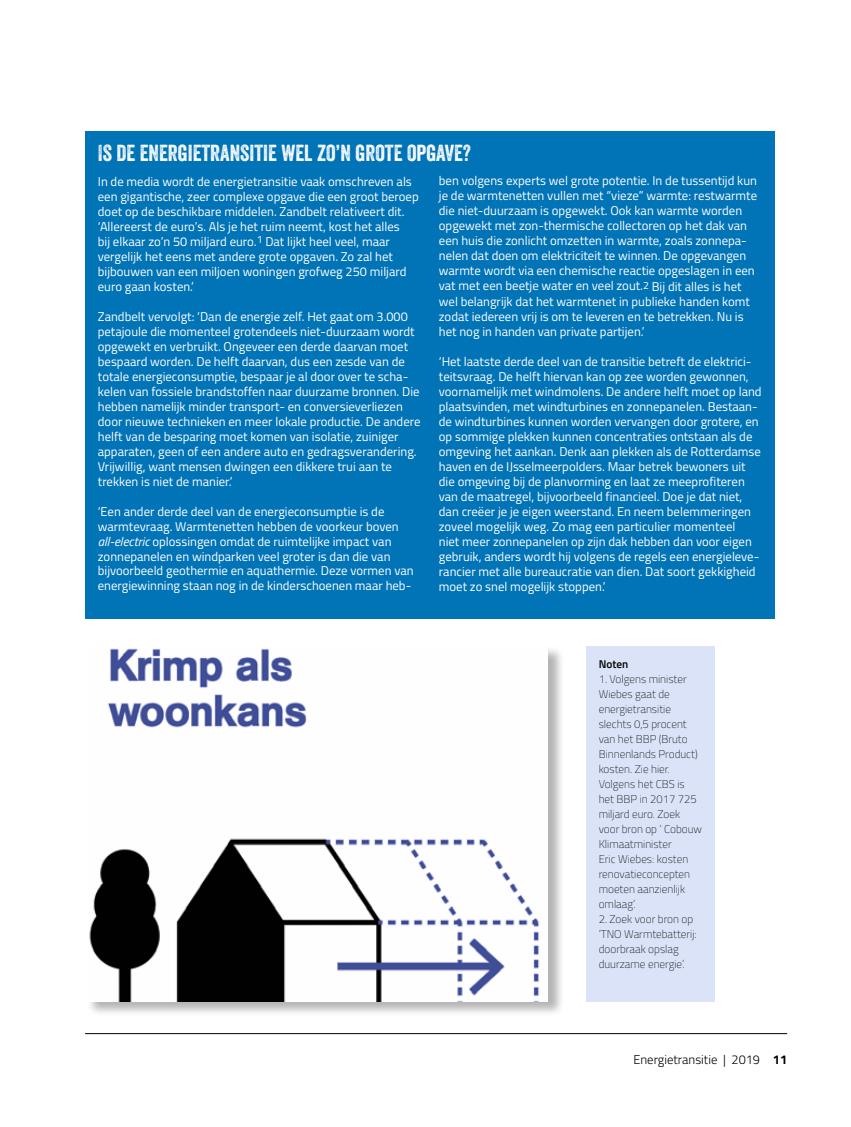
<style>
.page{position:relative;width:851px;height:1127px;background:#fff}
.page>*{position:absolute;margin:0;border:0;box-sizing:border-box;transform-origin:0 0}
.t1{font:22.5px "Veneer Two";color:#fff}
.t2{font:12.75px/15px "Titillium";color:#fff}
.t3{font:300 12.75px "Titillium";color:#000}
.t4{font:100 11.25px/15px "Titillium";color:#000}
.t5{font:600 11.25px "Titillium";color:#000}
.s1{font-style:italic}
.s2{font-size:10.5px}
.s3{font-family:"Titillium Bold Upright";font-weight:400}
</style>
<div class="page">
<hr style="left:85px;top:1033px;width:702px;height:1px;background:#000">
<div style="left:85px;top:131px;width:689px;height:488px;background:#0074b7"></div>
<div style="left:586px;top:646px;width:128px;height:356px;background:#dae3f8"></div>
<div style="left:86px;top:645px;width:479px;height:372px;background:#000;opacity:.3"></div>
<img style="left:86px;top:646px;width:461px;height:356px">
<h1 class="t1" style="left:98px;top:139px;width:374px">IS DE ENERGIETRANSITIE WEL ZO’N GROTE OPGAVE?</h1>
<p class="t2" style="left:98px;top:173px;width:322px">In de media wordt de energietransitie vaak omschreven als een gigantische, zeer complexe opgave die een groot beroep doet op de beschikbare middelen. Zandbelt relativeert dit. ‘Allereerst de euro’s. Als je het ruim neemt, kost het alles<br>bij elkaar zo’n 50 miljard euro.<sup>1</sup> Dat lijkt heel veel, maar vergelijk het eens met andere grote opgaven. Zo zal het bijbouwen van een miljoen woningen grofweg 250 miljard euro gaan kosten.’</p>
<p class="t2" style="left:98px;top:308px;width:324px">Zandbelt vervolgt: ‘Dan de energie zelf. Het gaat om 3.000 petajoule die momenteel grotendeels niet-duurzaam wordt opgewekt en verbruikt. Ongeveer een derde daarvan moet bespaard worden. De helft daarvan, dus een zesde van de totale energieconsumptie, bespaar je al door over te scha&shy;kelen van fossiele brandstoffen naar duurzame bronnen. Die hebben namelijk minder transport- en conversieverliezen door nieuwe technieken en meer lokale productie. De andere helft van de besparing moet komen van isolatie, zuiniger apparaten, geen of een andere auto en gedragsverandering.<br>Vrijwillig, want mensen dwingen een dikkere trui aan te trekken is niet de manier.’</p>
<p class="t2" style="left:98px;top:503px;width:317px">‘Een ander derde deel van de energieconsumptie is de warmtevraag. Warmtenetten hebben de voorkeur boven <span class="s1">all-electric</span> oplossingen omdat de ruimtelijke impact van zonnepanelen en windparken veel groter is dan die van bijvoorbeeld geothermie en aquathermie. Deze vormen van energiewinning staan nog in de kinderschoenen maar heb-</p>
<p class="t2" style="left:439px;top:173px;width:320px">ben volgens experts wel grote potentie. In de tussentijd kun je de warmtenetten vullen met “vieze” warmte: restwarmte die niet-duurzaam is opgewekt. Ook kan warmte worden opgewekt met zon-thermische collectoren op het dak van een huis die zonlicht omzetten in warmte, zoals zonnepa&shy;nelen dat doen om elektriciteit te winnen. De opgevangen warmte wordt via een chemische reactie opgeslagen in een vat met een beetje water en veel zout.<span class="s2">2</span> Bij dit alles is het wel belangrijk dat het warmtenet in publieke handen komt zodat iedereen vrij is om te leveren en te betrekken. Nu is het nog in handen van private partijen.’</p>
<p class="t2" style="left:439px;top:353px;width:324px">‘Het laatste derde deel van de transitie betreft de elektrici&shy;teitsvraag. De helft hiervan kan op zee worden gewonnen, voornamelijk met windmolens. De andere helft moet op land plaatsvinden, met windturbines en zonnepanelen. Bestaan&shy;de windturbines kunnen worden vervangen door grotere, en op sommige plekken kunnen concentraties ontstaan als de omgeving het aankan. Denk aan plekken als de Rotterdamse haven en de IJsselmeerpolders. Maar betrek bewoners uit die omgeving bij de planvorming en laat ze meeprofiteren van de maatregel, bijvoorbeeld financieel. Doe je dat niet, dan creëer je je eigen weerstand. En neem belemmeringen zoveel mogelijk weg. Zo mag een particulier momenteel<br>niet meer zonnepanelen op zijn dak hebben dan voor eigen gebruik, anders wordt hij volgens de regels een energieleve&shy;rancier met alle bureaucratie van dien. Dat soort gekkigheid moet zo snel mogelijk stoppen.’</p>
<p class="t5" style="left:598px;top:655px;width:31px">Noten</p>
<p class="t4" style="left:598px;top:671px;width:105px">1. Volgens minister<br>Wiebes gaat de energietransitie slechts 0,5 procent van het BBP (Bruto<br>Binnenlands Product) kosten. Zie hier.<br>Volgens het CBS is het BBP in 2017 725 miljard euro. Zoek voor bron op ‘ Cobouw<br>Klimaatminister<br>Eric Wiebes: kosten renovatieconcepten moeten aanzienlijk omlaag’.</p>
<p class="t4" style="left:598px;top:910px;width:99px">2. Zoek voor bron op ‘TNO Warmtebatterij: doorbraak opslag duurzame energie’.</p>
<p class="t3" style="left:633px;top:1050px;width:155px">Energietransitie | 2019 <span class="s3">11</span></p>
</div>
